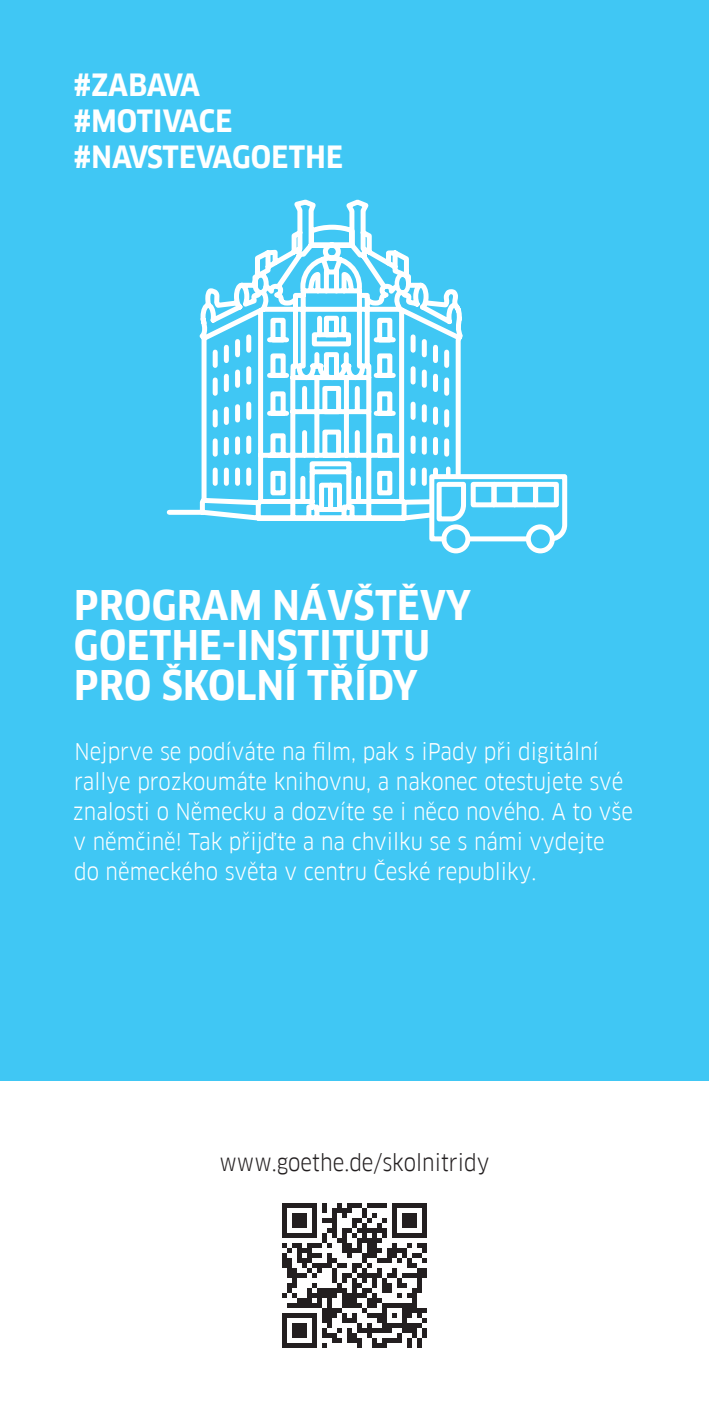
<style>
.page{position:relative;width:709px;height:1418px;background:#fff}
.page>*{position:absolute;margin:0;border:0;box-sizing:border-box;transform-origin:0 0}
.headline{font:700 40px/40px "Goethe FF Clan";letter-spacing:.01em;color:#fff}
.t1{font:700 30px "Goethe FF Clan";color:#fff}
.copy{font:22.5px/30px "Goethe FF Clan";color:#fff}
.t2{font:22.5px "Goethe FF Clan";color:#231f20}
</style>
<div class="page">
<div style="left:0;top:0;width:709px;height:1080px;background:#40c7f4"></div>
<svg style="left:166px;top:199px;width:297px;height:322px"></svg>
<div style="left:526px;top:524px;width:29px;height:29px;border:5px solid #fff;border-radius:50%"></div>
<div style="left:441px;top:524px;width:29px;height:29px;border:5px solid #fff;border-radius:50%"></div>
<svg style="left:427px;top:471px;width:141px;height:73px"></svg>
<div style="left:533px;top:482px;width:26px;height:25px;border:5px solid #fff"></div>
<div style="left:512px;top:482px;width:26px;height:25px;border:5px solid #fff"></div>
<div style="left:491px;top:482px;width:26px;height:25px;border:5px solid #fff"></div>
<div style="left:470px;top:482px;width:26px;height:25px;border:5px solid #fff"></div>
<div style="left:468px;top:536px;width:59px;height:5px;background:#fff"></div>
<svg style="left:282px;top:1203px;width:145px;height:144px"></svg>
<div style="left:422px;top:1328px;width:5px;height:10px;background:#231f20"></div>
<p class="t1" style="left:74px;top:68px;width:128px">#ZABAVA</p>
<p class="t1" style="left:74px;top:104px;width:160px">#MOTIVACE</p>
<p class="t1" style="left:74px;top:140px;width:270px">#NAVSTEVAGOETHE</p>
<p class="headline" style="left:74px;top:585px;width:399px">PROGRAM NÁVŠTĚVY<br>GOETHE-INSTITUTU<br>PRO ŠKOLNÍ TŘÍDY</p>
<p class="copy" style="left:73px;top:736px;width:561px">Nejprve se podíváte na film, pak s iPady při digitální rallye prozkoumáte knihovnu, a nakonec otestujete své znalosti o Německu a dozvíte se i něco nového. A to vše v němčině! Tak přijďte a na chvilku se s námi vydejte do německého světa v centru České republiky.</p>
<p class="t2" style="left:220px;top:1148px;width:271px">www.goethe.de/skolnitridy</p>
</div>
